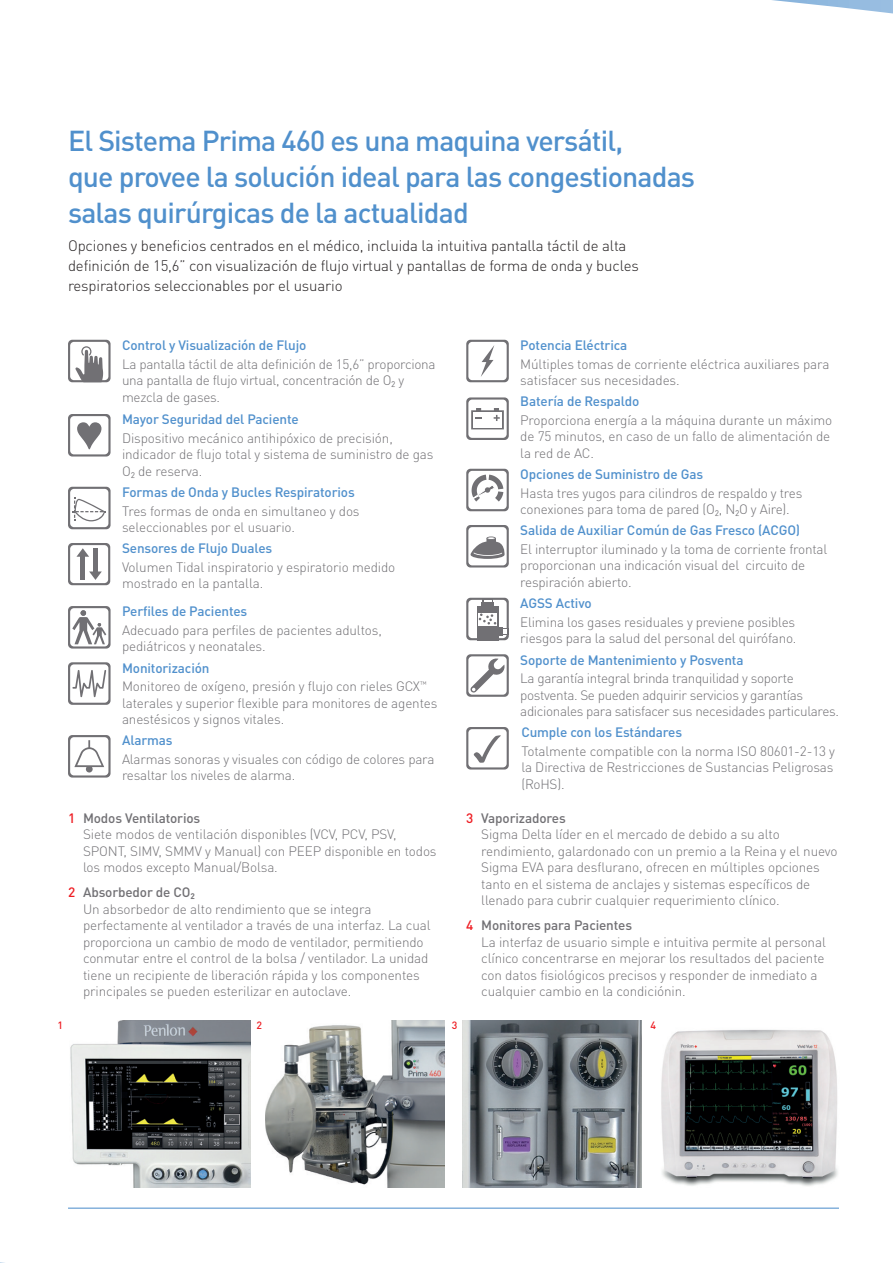
<style>
.page{position:relative;width:893px;height:1263px;background:#fff}
.page>*{position:absolute;margin:0;border:0;box-sizing:border-box;transform-origin:0 0}
.t1{font:500 28.5px/36px "DIN Pro";letter-spacing:-.03em;color:#5090cc}
.t2{font:300 15px/19.5px "DIN Pro";letter-spacing:-.01em;color:#231f20}
.t3{font:300 13.5px/16.5px "DIN Pro";letter-spacing:-.01em;color:#717074}
.t4{font:500 13.5px "DIN Pro";letter-spacing:-.01em;color:#5090cc}
.t5{font:500 10.5px "DIN Pro";color:#ee1d23}
.s1{font-weight:500;color:#ee1d23}
.s2{font-weight:500}
</style>
<div class="page">
<svg style="left:772px;top:0;width:121px;height:14px"></svg>
<hr style="left:68px;top:1207px;width:771px;height:2px;background:#5090cc">
<img style="left:462px;top:1021px;width:180px;height:166px">
<img style="left:265px;top:1021px;width:180px;height:166px">
<img style="left:70px;top:1021px;width:181px;height:166px">
<img style="left:661px;top:1030px;width:177px;height:156px">
<svg style="left:466px;top:727px;width:43px;height:42px"></svg>
<div style="left:468px;top:729px;width:39px;height:38px;background:#fff;border-radius:4px"></div>
<svg style="left:474px;top:735px;width:27px;height:28px"></svg>
<svg style="left:68px;top:414px;width:43px;height:42px"></svg>
<div style="left:70px;top:416px;width:38px;height:38px;background:#fff;border-radius:4px"></div>
<svg style="left:77px;top:422px;width:24px;height:27px"></svg>
<svg style="left:466px;top:340px;width:43px;height:42px"></svg>
<div style="left:468px;top:342px;width:39px;height:38px;background:#fff;border-radius:4px"></div>
<svg style="left:481px;top:345px;width:13px;height:32px"></svg>
<div style="left:466px;top:654px;width:43px;height:43px;background:#717074;border-radius:4px"></div>
<div style="left:468px;top:656px;width:39px;height:39px;background:#fff;border-radius:4px"></div>
<svg style="left:470px;top:658px;width:35px;height:34px"></svg>
<svg style="left:466px;top:397px;width:43px;height:43px"></svg>
<div style="left:468px;top:400px;width:39px;height:38px;background:#fff;border-radius:4px"></div>
<svg style="left:471px;top:408px;width:33px;height:21px"></svg>
<svg style="left:68px;top:662px;width:43px;height:43px"></svg>
<div style="left:70px;top:664px;width:38px;height:39px;background:#fff;border-radius:4px"></div>
<svg style="left:72px;top:670px;width:34px;height:27px"></svg>
<svg style="left:68px;top:340px;width:43px;height:42px"></svg>
<div style="left:70px;top:342px;width:38px;height:38px;background:#fff;border-radius:4px"></div>
<svg style="left:75px;top:346px;width:28px;height:36px"></svg>
<svg style="left:68px;top:543px;width:42px;height:42px"></svg>
<div style="left:70px;top:545px;width:38px;height:38px;background:#fff;border-radius:4px"></div>
<hr style="left:81px;top:555px;width:4px;height:25px;background:#717074">
<svg style="left:76px;top:548px;width:13px;height:9px"></svg>
<div style="left:93px;top:548px;width:5px;height:26px;background:#717074"></div>
<svg style="left:89px;top:571px;width:13px;height:9px"></svg>
<svg style="left:68px;top:487px;width:43px;height:42px"></svg>
<div style="left:70px;top:489px;width:38px;height:38px;background:#fff;border-radius:4px"></div>
<svg style="left:72px;top:497px;width:34px;height:24px"></svg>
<svg style="left:466px;top:469px;width:43px;height:42px"></svg>
<div style="left:468px;top:471px;width:39px;height:38px;background:#fff;border-radius:4px"></div>
<svg style="left:467px;top:471px;width:40px;height:36px"></svg>
<svg style="left:466px;top:598px;width:43px;height:42px"></svg>
<div style="left:468px;top:600px;width:39px;height:38px;background:#fff;border-radius:4px"></div>
<svg style="left:482px;top:599px;width:11px;height:3px"></svg>
<div style="left:484px;top:600px;width:7px;height:6px;background:#fff"></div>
<div style="left:477px;top:606px;width:21px;height:34px;background:#717074"></div>
<svg style="left:478px;top:613px;width:1px;height:12px"></svg>
<div style="left:498px;top:628px;width:11px;height:7px;background:#717074"></div>
<div style="left:481px;top:602px;width:13px;height:5px;background:#717074"></div>
<svg style="left:479px;top:613px;width:28px;height:23px"></svg>
<svg style="left:466px;top:525px;width:43px;height:42px"></svg>
<div style="left:468px;top:527px;width:39px;height:38px;background:#fff;border-radius:4px"></div>
<svg style="left:471px;top:537px;width:34px;height:22px"></svg>
<svg style="left:68px;top:735px;width:43px;height:42px"></svg>
<div style="left:70px;top:737px;width:38px;height:38px;background:#fff;border-radius:4px"></div>
<svg style="left:74px;top:740px;width:30px;height:32px"></svg>
<svg style="left:68px;top:606px;width:43px;height:42px"></svg>
<div style="left:70px;top:608px;width:38px;height:38px;background:#fff;border-radius:4px"></div>
<svg style="left:72px;top:610px;width:34px;height:34px"></svg>
<p class="t1" style="left:68px;top:120px;width:629px">El Sistema Prima 460 es una maquina versátil,<br>que provee la solución ideal para las congestionadas salas quirúrgicas de la actualidad</p>
<p class="t2" style="left:68px;top:235px;width:572px">Opciones y beneficios centrados en el médico, incluida la intuitiva pantalla táctil de alta definición de 15,6” con visualización de flujo virtual y pantallas de forma de onda y bucles respiratorios seleccionables por el usuario</p>
<p class="t4" style="left:122px;top:334px;width:186px">Control y Visualización de Flujo</p>
<p class="t3" style="left:122px;top:354px;width:315px">La pantalla táctil de alta definición de 15,6” proporciona una pantalla de flujo virtual, concentración de O2 y mezcla de gases.</p>
<p class="t4" style="left:122px;top:408px;width:178px">Mayor Seguridad del Paciente</p>
<p class="t3" style="left:122px;top:429px;width:313px">Dispositivo mecánico antihipóxico de precisión, indicador de flujo total y sistema de suministro de gas<br>O2 de reserva.</p>
<p class="t4" style="left:122px;top:481px;width:234px">Formas de Onda y Bucles Respiratorios</p>
<p class="t3" style="left:122px;top:501px;width:239px">Tres formas de onda en simultaneo y dos seleccionables por el usuario.</p>
<p class="t4" style="left:122px;top:537px;width:152px">Sensores de Flujo Duales</p>
<p class="t3" style="left:122px;top:558px;width:275px">Volumen Tidal inspiratorio y espiratorio medido mostrado en la pantalla.</p>
<p class="t4" style="left:122px;top:600px;width:127px">Perfiles de Pacientes</p>
<p class="t3" style="left:122px;top:621px;width:261px">Adecuado para perfiles de pacientes adultos, pediátricos y neonatales.</p>
<p class="t4" style="left:122px;top:657px;width:89px">Monitorización</p>
<p class="t3" style="left:122px;top:677px;width:317px">Monitoreo de oxígeno, presión y flujo con rieles GCX<sup>™ </sup>laterales y superior flexible para monitores de agentes anestésicos y signos vitales.</p>
<p class="t4" style="left:122px;top:729px;width:52px">Alarmas</p>
<p class="t3" style="left:122px;top:750px;width:314px">Alarmas sonoras y visuales con código de colores para resaltar los niveles de alarma.</p>
<p class="t3" style="left:83px;top:808px;width:355px;text-indent:-15px"><span class="s1">1</span> <span class="s2">Modos Ventilatorios<br></span>Siete modos de ventilación disponibles (VCV, PCV, PSV, SPONT, SIMV, SMMV y Manual) con PEEP disponible en todos los modos excepto Manual/Bolsa.</p>
<p class="t3" style="left:83px;top:883px;width:349px;text-indent:-15px"><span class="s1">2</span> <span class="s2">Absorbedor de CO2<br></span>Un absorbedor de alto rendimiento que se integra perfectamente al ventilador a través de una interfaz. La cual proporciona un cambio de modo de ventilador, permitiendo conmutar entre el control de la bolsa / ventilador. La unidad tiene un recipiente de liberación rápida y los componentes principales se pueden esterilizar en autoclave.</p>
<p class="t4" style="left:520px;top:334px;width:109px">Potencia Eléctrica</p>
<p class="t3" style="left:520px;top:354px;width:311px">Múltiples tomas de corriente eléctrica auxiliares para satisfacer sus necesidades.</p>
<p class="t4" style="left:520px;top:390px;width:121px">Batería de Respaldo</p>
<p class="t3" style="left:520px;top:411px;width:314px">Proporciona energía a la máquina durante un máximo de 75 minutos, en caso de un fallo de alimentación de la red de AC.</p>
<p class="t4" style="left:520px;top:463px;width:184px">Opciones de Suministro de Gas</p>
<p class="t3" style="left:520px;top:483px;width:284px">Hasta tres yugos para cilindros de respaldo y tres conexiones para toma de pared (O2, N2O y Aire).</p>
<p class="t4" style="left:520px;top:519px;width:281px">Salida de Auxiliar Común de Gas Fresco (ACGO)</p>
<p class="t3" style="left:520px;top:540px;width:308px">El interruptor iluminado y la toma de corriente frontal proporcionan una indicación visual del circuito de respiración abierto.</p>
<p class="t4" style="left:520px;top:592px;width:73px">AGSS Activo</p>
<p class="t3" style="left:520px;top:613px;width:278px">Elimina los gases residuales y previene posibles riesgos para la salud del personal del quirófano.</p>
<p class="t4" style="left:520px;top:649px;width:225px">Soporte de Mantenimiento y Posventa</p>
<p class="t3" style="left:520px;top:669px;width:320px">La garantía integral brinda tranquilidad y soporte postventa. Se pueden adquirir servicios y garantías adicionales para satisfacer sus necesidades particulares.</p>
<p class="t4" style="left:521px;top:721px;width:162px">Cumple con los Estándares</p>
<p class="t3" style="left:521px;top:742px;width:315px;text-align:justify">Totalmente compatible con la norma ISO 80601-2-13 y la Directiva de Restricciones de Sustancias Peligrosas (RoHS).</p>
<p class="t3" style="left:481px;top:808px;width:358px;text-indent:-15px"><span class="s1">3</span> <span class="s2">Vaporizadores<br></span>Sigma Delta líder en el mercado de debido a su alto rendimiento, galardonado con un premio a la Reina y el nuevo Sigma EVA para desflurano, ofrecen en múltiples opciones tanto en el sistema de anclajes y sistemas específicos de llenado para cubrir cualquier requerimiento clínico.</p>
<p class="t3" style="left:481px;top:916px;width:346px;text-indent:-15px"><span class="s1">4</span> <span class="s2">Monitores para Pacientes<br></span>La interfaz de usuario simple e intuitiva permite al personal clínico concentrarse en mejorar los resultados del paciente con datos fisiológicos precisos y responder de inmediato a cualquier cambio en la condiciónin.</p>
<p class="t5" style="left:57px;top:1017px;width:7px">1</p>
<p class="t5" style="left:257px;top:1017px;width:7px">2</p>
<p class="t5" style="left:452px;top:1017px;width:7px">3</p>
<p class="t5" style="left:651px;top:1017px;width:7px">4</p>
</div>
